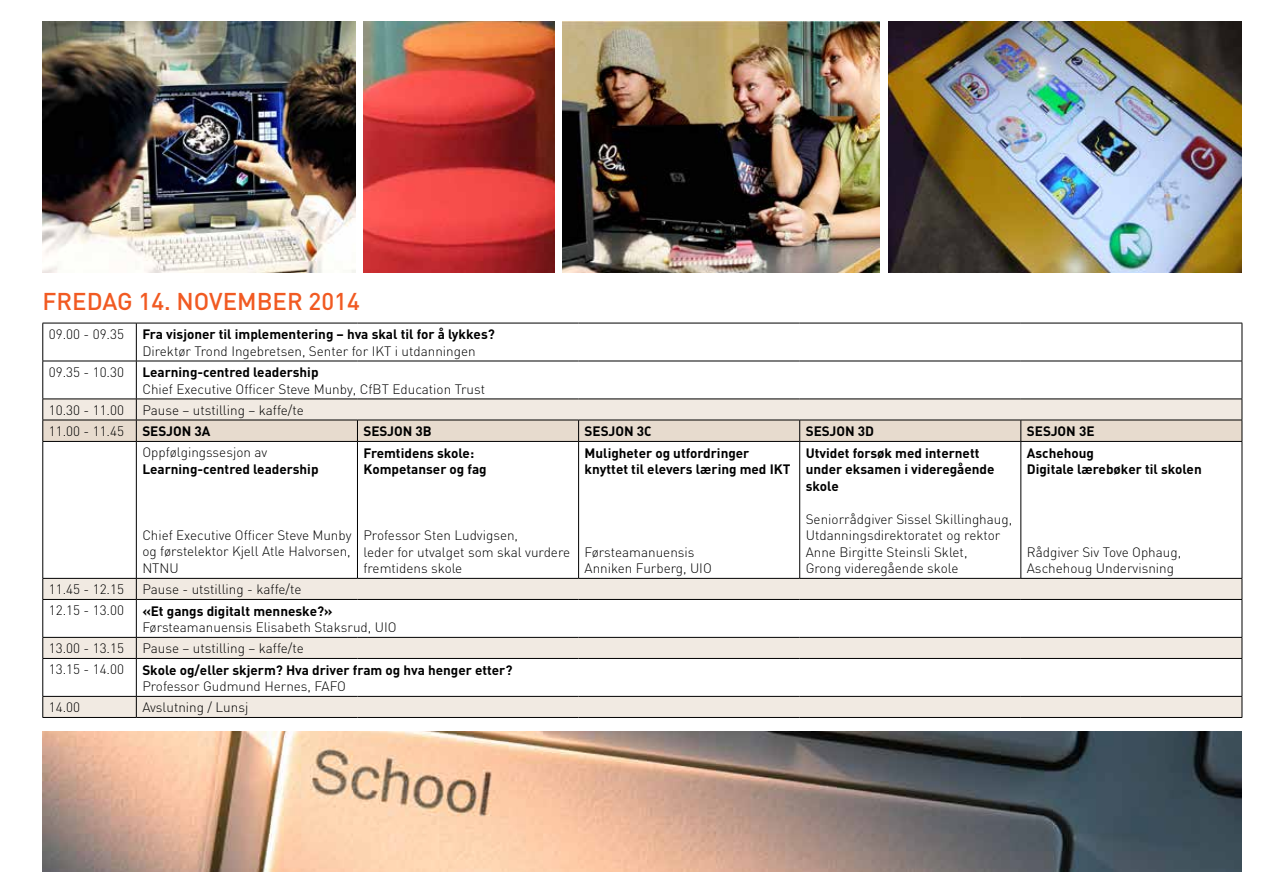
<style>
.page{position:relative;width:1263px;height:893px;background:#fff}
.page>*{position:absolute;margin:0;border:0;box-sizing:border-box;transform-origin:0 0}
.t1{font:500 24px "DIN";color:#f15a22}
.t2{font:300 13.5px/16.5px "DIN";color:#000}
.t3{font:700 13.5px/16.5px "DIN";color:#000}
</style>
<div class="page">
<img style="left:43px;top:731px;width:1199px;height:141px">
<img style="left:43px;top:21px;width:312px;height:251px">
<img style="left:889px;top:21px;width:353px;height:251px">
<img style="left:562px;top:21px;width:317px;height:251px">
<img style="left:364px;top:21px;width:191px;height:251px">
<svg style="left:44px;top:442px;width:1198px;height:275px"></svg>
<hr style="left:43px;top:323px;width:93px;height:1px;background:#000">
<hr style="left:43px;top:323px;width:1px;height:38px;background:#000">
<hr style="left:136px;top:323px;width:221px;height:1px;background:#000">
<hr style="left:136px;top:323px;width:1px;height:38px;background:#000">
<hr style="left:357px;top:323px;width:222px;height:1px;background:#000">
<hr style="left:579px;top:323px;width:221px;height:1px;background:#000">
<hr style="left:800px;top:323px;width:221px;height:1px;background:#000">
<hr style="left:1021px;top:323px;width:221px;height:1px;background:#000">
<hr style="left:1242px;top:323px;width:1px;height:38px;background:#000">
<hr style="left:43px;top:361px;width:93px;height:1px;background:#000">
<hr style="left:43px;top:361px;width:1px;height:38px;background:#000">
<hr style="left:136px;top:361px;width:221px;height:1px;background:#000">
<hr style="left:136px;top:361px;width:1px;height:38px;background:#000">
<hr style="left:357px;top:361px;width:222px;height:1px;background:#000">
<hr style="left:579px;top:361px;width:221px;height:1px;background:#000">
<hr style="left:800px;top:361px;width:221px;height:1px;background:#000">
<hr style="left:1021px;top:361px;width:221px;height:1px;background:#000">
<hr style="left:1242px;top:361px;width:1px;height:38px;background:#000">
<svg style="left:43px;top:399px;width:1200px;height:42px;background:#e1d8ce"></svg>
<hr style="left:43px;top:441px;width:93px;height:1px;background:#000">
<hr style="left:43px;top:442px;width:1px;height:136px;background:#000">
<hr style="left:136px;top:441px;width:221px;height:1px;background:#000">
<hr style="left:136px;top:442px;width:1px;height:136px;background:#000">
<hr style="left:357px;top:441px;width:222px;height:1px;background:#000">
<hr style="left:357px;top:442px;width:1px;height:136px;background:#000">
<hr style="left:579px;top:441px;width:221px;height:1px;background:#000">
<hr style="left:578px;top:442px;width:1px;height:136px;background:#000">
<hr style="left:800px;top:441px;width:221px;height:1px;background:#000">
<hr style="left:799px;top:442px;width:1px;height:136px;background:#000">
<hr style="left:1021px;top:441px;width:221px;height:1px;background:#000">
<hr style="left:1020px;top:442px;width:1px;height:136px;background:#000">
<hr style="left:1242px;top:442px;width:1px;height:136px;background:#000">
<hr style="left:43px;top:578px;width:93px;height:1px;background:#000">
<svg style="left:43px;top:579px;width:1px;height:20px"></svg>
<hr style="left:136px;top:578px;width:221px;height:1px;background:#000">
<svg style="left:136px;top:579px;width:1px;height:20px"></svg>
<hr style="left:357px;top:578px;width:222px;height:1px;background:#000">
<hr style="left:579px;top:578px;width:221px;height:1px;background:#000">
<hr style="left:800px;top:578px;width:221px;height:1px;background:#000">
<hr style="left:1021px;top:578px;width:221px;height:1px;background:#000">
<svg style="left:1242px;top:579px;width:1px;height:20px"></svg>
<hr style="left:43px;top:599px;width:93px;height:1px;background:#000">
<hr style="left:43px;top:600px;width:1px;height:37px;background:#000">
<hr style="left:136px;top:599px;width:221px;height:1px;background:#000">
<hr style="left:136px;top:600px;width:1px;height:37px;background:#000">
<hr style="left:357px;top:599px;width:222px;height:1px;background:#000">
<hr style="left:579px;top:599px;width:221px;height:1px;background:#000">
<hr style="left:800px;top:599px;width:221px;height:1px;background:#000">
<hr style="left:1021px;top:599px;width:221px;height:1px;background:#000">
<hr style="left:1242px;top:600px;width:1px;height:37px;background:#000">
<hr style="left:43px;top:637px;width:93px;height:1px;background:#000">
<svg style="left:43px;top:638px;width:1px;height:20px"></svg>
<hr style="left:136px;top:637px;width:221px;height:1px;background:#000">
<svg style="left:136px;top:638px;width:1px;height:20px"></svg>
<hr style="left:357px;top:637px;width:222px;height:1px;background:#000">
<hr style="left:579px;top:637px;width:221px;height:1px;background:#000">
<hr style="left:800px;top:637px;width:221px;height:1px;background:#000">
<hr style="left:1021px;top:637px;width:221px;height:1px;background:#000">
<svg style="left:1242px;top:638px;width:1px;height:20px"></svg>
<hr style="left:43px;top:658px;width:93px;height:1px;background:#000">
<hr style="left:43px;top:659px;width:1px;height:37px;background:#000">
<hr style="left:136px;top:658px;width:221px;height:1px;background:#000">
<hr style="left:136px;top:659px;width:1px;height:37px;background:#000">
<hr style="left:357px;top:658px;width:222px;height:1px;background:#000">
<hr style="left:579px;top:658px;width:221px;height:1px;background:#000">
<hr style="left:800px;top:658px;width:221px;height:1px;background:#000">
<hr style="left:1021px;top:658px;width:221px;height:1px;background:#000">
<hr style="left:1242px;top:659px;width:1px;height:37px;background:#000">
<hr style="left:43px;top:696px;width:93px;height:1px;background:#000">
<svg style="left:43px;top:697px;width:1px;height:20px"></svg>
<hr style="left:136px;top:696px;width:221px;height:1px;background:#000">
<svg style="left:136px;top:697px;width:1px;height:20px"></svg>
<hr style="left:357px;top:696px;width:222px;height:1px;background:#000">
<hr style="left:579px;top:696px;width:221px;height:1px;background:#000">
<hr style="left:800px;top:696px;width:221px;height:1px;background:#000">
<hr style="left:1021px;top:696px;width:221px;height:1px;background:#000">
<svg style="left:1242px;top:697px;width:1px;height:20px"></svg>
<hr style="left:43px;top:717px;width:93px;height:1px;background:#000">
<hr style="left:136px;top:717px;width:221px;height:1px;background:#000">
<hr style="left:357px;top:717px;width:222px;height:1px;background:#000">
<hr style="left:579px;top:717px;width:221px;height:1px;background:#000">
<hr style="left:800px;top:717px;width:221px;height:1px;background:#000">
<hr style="left:1021px;top:717px;width:221px;height:1px;background:#000">
<h1 class="t1" style="left:43px;top:286px;width:319px">FREDAG 14. NOVEMBER 2014</h1>
<p class="t2" style="left:49px;top:326px;width:77px">09.00 - 09.35</p>
<p class="t3" style="left:142px;top:326px;width:354px">Fra visjoner til implementering – hva skal til for å lykkes?</p>
<p class="t2" style="left:142px;top:343px;width:335px">Direktør Trond Ingebretsen, Senter for IKT i utdanningen</p>
<p class="t2" style="left:49px;top:364px;width:77px">09.35 - 10.30</p>
<p class="t3" style="left:142px;top:364px;width:178px">Learning-centred leadership</p>
<p class="t2" style="left:142px;top:381px;width:344px">Chief Executive Officer Steve Munby, CfBT Education Trust</p>
<p class="t2" style="left:49px;top:402px;width:77px">10.30 - 11.00</p>
<p class="t2" style="left:142px;top:402px;width:163px">Pause – utstilling – kaffe/te</p>
<p class="t2" style="left:49px;top:423px;width:77px">11.00 - 11.45</p>
<p class="t3" style="left:142px;top:423px;width:70px">SESJON 3A</p>
<p class="t3" style="left:363px;top:423px;width:70px">SESJON 3B</p>
<p class="t3" style="left:585px;top:423px;width:69px">SESJON 3C</p>
<p class="t3" style="left:806px;top:423px;width:70px">SESJON 3D</p>
<p class="t3" style="left:1027px;top:423px;width:69px">SESJON 3E</p>
<p class="t2" style="left:142px;top:444px;width:126px">Oppfølgingssesjon av</p>
<p class="t3" style="left:142px;top:460px;width:178px">Learning-centred leadership</p>
<p class="t3" style="left:806px;top:444px;width:190px">Utvidet forsøk med internett under eksamen i videregående skole</p>
<p class="t2" style="left:806px;top:510px;width:208px">Seniorrådgiver Sissel Skillinghaug,<br>Utdanningsdirektoratet og rektor<br>Anne Birgitte Steinsli Sklet,<br>Grong videregående skole</p>
<p class="t3" style="left:585px;top:444px;width:207px">Muligheter og utfordringer knyttet til elevers læring med IKT</p>
<p class="t3" style="left:363px;top:444px;width:125px">Fremtidens skole:<br>Kompetanser og fag</p>
<p class="t3" style="left:1027px;top:444px;width:176px">Aschehoug<br>Digitale lærebøker til skolen</p>
<p class="t2" style="left:142px;top:527px;width:211px;text-align:justify">Chief Executive Officer Steve Munby og førstelektor Kjell Atle Halvorsen, NTNU</p>
<p class="t2" style="left:363px;top:527px;width:208px">Professor Sten Ludvigsen,<br>leder for utvalget som skal vurdere fremtidens skole</p>
<p class="t2" style="left:1027px;top:543px;width:156px">Rådgiver Siv Tove Ophaug,<br>Aschehoug Undervisning</p>
<p class="t2" style="left:585px;top:543px;width:129px">Førsteamanuensis<br>Anniken Furberg, UIO</p>
<p class="t2" style="left:49px;top:581px;width:77px">11.45 - 12.15</p>
<p class="t2" style="left:142px;top:581px;width:161px">Pause - utstilling - kaffe/te</p>
<p class="t2" style="left:49px;top:602px;width:77px">12.15 - 13.00</p>
<p class="t3" style="left:142px;top:602px;width:192px">«Et gangs digitalt menneske?»</p>
<p class="t2" style="left:142px;top:619px;width:256px">Førsteamanuensis Elisabeth Staksrud, UIO</p>
<p class="t2" style="left:49px;top:640px;width:77px">13.00 - 13.15</p>
<p class="t2" style="left:142px;top:640px;width:163px">Pause – utstilling – kaffe/te</p>
<p class="t2" style="left:49px;top:661px;width:77px">13.15 - 14.00</p>
<p class="t3" style="left:142px;top:661px;width:372px">Skole og/eller skjerm? Hva driver fram og hva henger etter?</p>
<p class="t2" style="left:142px;top:678px;width:205px">Professor Gudmund Hernes, FAFO</p>
<p class="t2" style="left:49px;top:699px;width:33px">14.00</p>
<p class="t2" style="left:142px;top:699px;width:107px">Avslutning / Lunsj</p>
</div>
